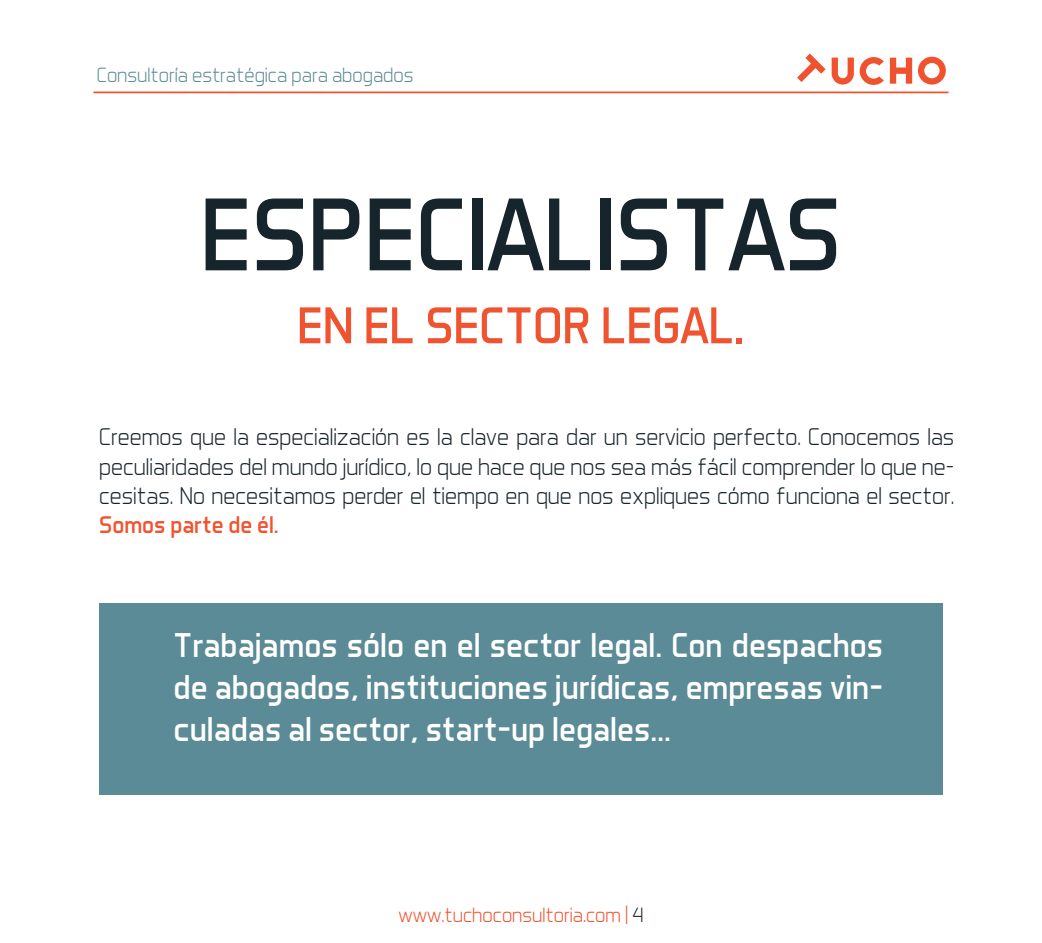
<style>
.page{position:relative;width:1042px;height:943px;background:#fff}
.page>*{position:absolute;margin:0;border:0;box-sizing:border-box;transform-origin:0 0}
.t1{font:105px "Aero Matics";color:#16242b}
.t2{font:52.5px "Aero Matics";color:#f0532f}
.t3{font:35px/42px "Aero Matics";color:#fff;text-align:justify}
.t4{font:300 24.5px/29.4px "Aero Matics";color:#16242b;text-align:justify}
.t5{font:24.5px "Aero Matics";color:#f0532f}
.t6{font:300 21px "Aero Matics";color:#5b8b96}
.t7{font:300 21px "Aero Matics";color:#f0532f}
.s1{color:#16242b}
</style>
<div class="page">
<svg style="left:797px;top:54px;width:28px;height:28px"></svg>
<svg style="left:890px;top:58px;width:22px;height:26px"></svg>
<svg style="left:918px;top:57px;width:28px;height:28px"></svg>
<svg style="left:831px;top:57px;width:53px;height:28px"></svg>
<hr style="left:93px;top:91px;width:855px;height:2px;background:#f0532f">
<div style="left:99px;top:603px;width:844px;height:191px;background:#5b8b96"></div>
<p class="t6" style="left:97px;top:63px;width:318px">Consultoría estratégica para abogados</p>
<h1 class="t1" style="left:200px;top:172px;width:642px">ESPECIALISTAS</h1>
<h2 class="t2" style="left:297px;top:294px;width:210px">EN EL SECTOR</h2>
<h2 class="t2" style="left:601px;top:294px;width:145px">LEGAL.</h2>
<p class="t4" style="left:99px;top:422px;width:856px">Creemos que la especialización es la clave para dar un servicio perfecto. Conocemos las peculiaridades del mundo jurídico, lo que hace que nos sea más fácil comprender lo que ne&shy;cesitas. No necesitamos perder el tiempo en que nos expliques cómo funciona el sector.</p>
<p class="t5" style="left:99px;top:510px;width:181px">Somos parte de él.</p>
<h3 class="t3" style="left:174px;top:623px;width:711px">Trabajamos sólo en el sector legal. Con despachos de abogados, instituciones jurídicas, empresas vin&shy;culadas al sector, start-up legales…</h3>
<p class="t7" style="left:398px;top:902px;width:247px">www.tuchoconsultoria.com | <span class="s1">4</span></p>
</div>
